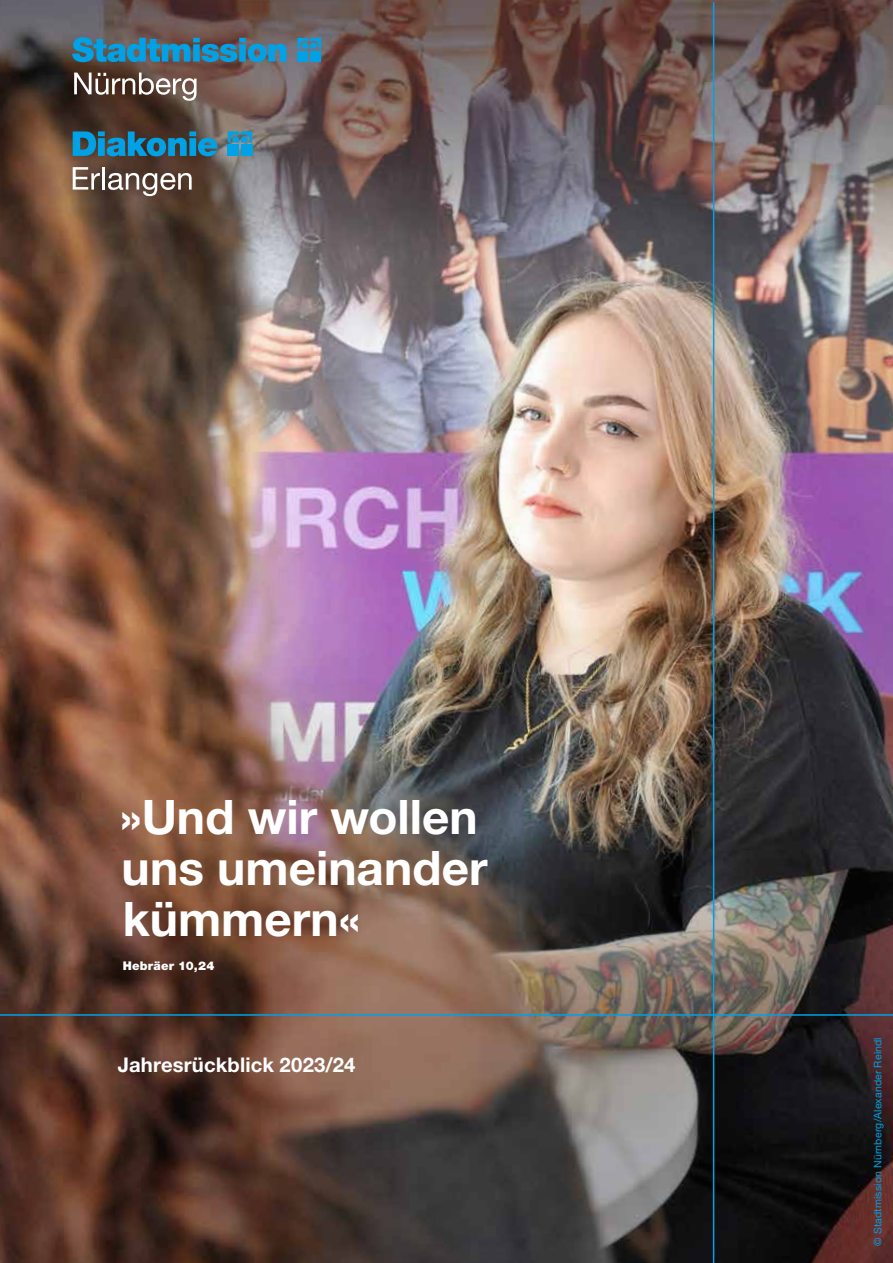
<style>
.page{position:relative;width:893px;height:1263px;background:#fff}
.page>*{position:absolute;margin:0;border:0;box-sizing:border-box;transform-origin:0 0}
.t1{font:700 47.7px/51px "Helvetica Neue LT Pro";color:#fff}
.t2{font:700 20.25px "Helvetica Neue LT Pro";letter-spacing:.01em;color:#fff}
.t3{font:900 12px "Helvetica Neue LT Pro";letter-spacing:.02em;color:#fff}
.t4{font:10.5px "Helvetica Neue LT Pro";letter-spacing:.02em;color:#00a1e5}
</style>
<div class="page">
<img style="left:0;top:0;width:893px;height:1263px">
<hr style="left:713px;top:2px;width:1px;height:1261px;background:#00a1e5">
<hr style="left:0;top:1014px;width:893px;height:2px;background:#00a1e5">
<svg style="left:72px;top:37px;width:214px;height:25px;background:#327ea0"></svg>
<svg style="left:74px;top:73px;width:123px;height:28px"></svg>
<svg style="left:297px;top:38px;width:24px;height:11px"></svg>
<div style="left:297px;top:51px;width:11px;height:11px;background:#00a1e5"></div>
<div style="left:310px;top:51px;width:11px;height:11px;background:#00a1e5"></div>
<svg style="left:73px;top:131px;width:144px;height:25px;background:#227496"></svg>
<svg style="left:228px;top:131px;width:24px;height:12px"></svg>
<div style="left:228px;top:145px;width:11px;height:11px;background:#00a1e5"></div>
<div style="left:241px;top:145px;width:11px;height:11px;background:#00a1e5"></div>
<svg style="left:73px;top:167px;width:27px;height:23px"></svg>
<hr style="left:102px;top:167px;width:3px;height:23px;background:#fff">
<svg style="left:108px;top:173px;width:84px;height:23px"></svg>
<h1 class="t1" style="left:121px;top:790px;width:369px">»Und wir wollen uns umeinander kümmern«</h1>
<p class="t3" style="left:123px;top:958px;width:93px">Hebräer 10,24</p>
<h2 class="t2" style="left:118px;top:1052px;width:239px">Jahresrückblick 2023/24</h2>
<p class="t4" style="left:871px;top:1246px;width:210px;rotate:-90deg">© Stadtmission Nürnberg/Alexander Reindl</p>
</div>
